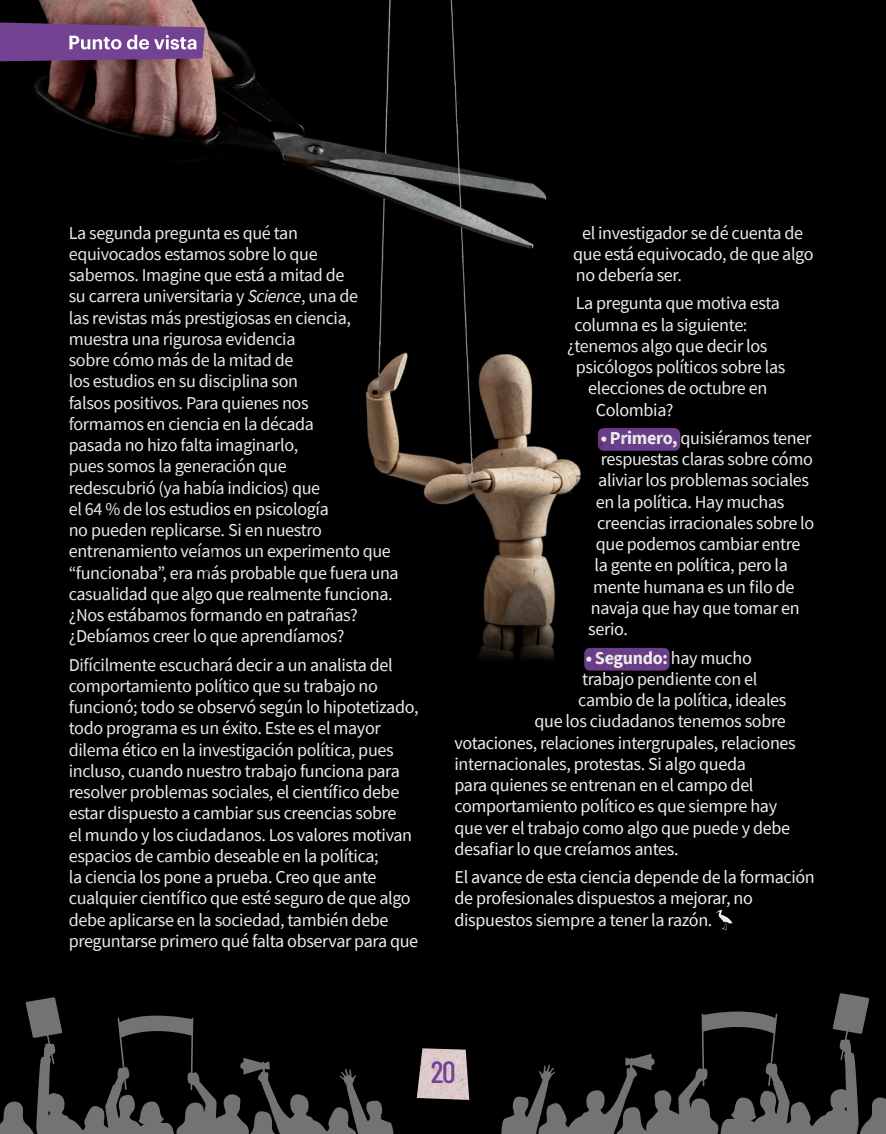
<style>
.page{position:relative;width:886px;height:1134px;background:#fff}
.page>*{position:absolute;margin:0;border:0;box-sizing:border-box;transform-origin:0 0}
.t1{font:500 30.75px "Barlow Condensed";color:#734293}
.t2{font:18.12px/21.2px "Source Sans Pro";letter-spacing:-.02em;color:#fff}
.t3{font:700 18.12px "Source Sans Pro";letter-spacing:-.02em;color:#fff}
.s1{font-style:italic}
.s2{font-weight:700}
.s3{font-weight:400}
</style>
<div class="page">
<img style="left:0;top:0;width:886px;height:1134px">
<svg style="left:0;top:23px;width:205px;height:38px;background:#815597"></svg>
<svg style="left:501px;top:993px;width:385px;height:141px;background:#1f1f1f"></svg>
<svg style="left:0;top:997px;width:394px;height:137px;background:#1c1c1c"></svg>
<p class="t2" style="left:69px;top:222px;width:331px">La segunda pregunta es qué tan<br>equivocados estamos sobre lo que<br>sabemos. Imagine que está a mitad de<br>su carrera universitaria y <span class="s1">Science</span>, una de<br>las revistas más prestigiosas en ciencia, muestra una rigurosa evidencia<br>sobre cómo más de la mitad de<br>los estudios en su disciplina son<br>falsos positivos. Para quienes nos<br>formamos en ciencia en la década<br>pasada no hizo falta imaginarlo,<br>pues somos la generación que<br>redescubrió (ya había indicios) que<br>el 64 % de los estudios en psicología<br>no pueden replicarse. Si en nuestro entrenamiento veíamos un experimento que “funcionaba”, era más probable que fuera una casualidad que algo que realmente funciona. ¿Nos estábamos formando en patrañas? ¿Debíamos creer lo que aprendíamos?</p>
<p class="t2" style="left:69px;top:654px;width:351px">Difícilmente escuchará decir a un analista del comportamiento político que su trabajo no funcionó; todo se observó según lo hipotetizado, todo programa es un éxito. Este es el mayor dilema ético en la investigación política, pues incluso, cuando nuestro trabajo funciona para resolver problemas sociales, el científico debe estar dispuesto a cambiar sus creencias sobre<br>el mundo y los ciudadanos. Los valores motivan espacios de cambio deseable en la política;<br>la ciencia los pone a prueba. Creo que ante cualquier científico que esté seguro de que algo debe aplicarse en la sociedad, también debe preguntarse primero qué falta observar para que</p>
<p class="t2" style="left:573px;top:222px;width:242px;text-indent:9px">el investigador se dé cuenta de que está equivocado, de que algo no debería ser.</p>
<p class="t2" style="left:576px;top:293px;width:206px">La pregunta que motiva esta</p>
<p class="t2" style="left:574px;top:314px;width:174px">columna es la siguiente:</p>
<p class="t2" style="left:567px;top:335px;width:202px">¿tenemos algo que decir los</p>
<p class="t2" style="left:576px;top:356px;width:211px">psicólogos políticos sobre las</p>
<p class="t2" style="left:588px;top:378px;width:181px">elecciones de octubre en</p>
<p class="t2" style="left:596px;top:399px;width:79px">Colombia?</p>
<p class="t2" style="left:601px;top:427px;width:212px"><span class="s2">• Primero,</span> quisiéramos tener</p>
<p class="t2" style="left:601px;top:448px;width:214px">respuestas claras sobre cómo</p>
<p class="t2" style="left:598px;top:470px;width:212px">aliviar los problemas sociales</p>
<p class="t2" style="left:596px;top:491px;width:190px">en la política. Hay muchas</p>
<p class="t2" style="left:597px;top:512px;width:219px">creencias irracionales sobre lo</p>
<p class="t2" style="left:596px;top:533px;width:206px">que podemos cambiar entre</p>
<p class="t2" style="left:594px;top:555px;width:195px">la gente en política, pero la</p>
<p class="t2" style="left:593px;top:576px;width:203px">mente humana es un filo de</p>
<p class="t2" style="left:591px;top:597px;width:210px">navaja que hay que tomar en</p>
<p class="t2" style="left:588px;top:618px;width:41px">serio.</p>
<p class="t3" style="left:586px;top:645px;width:168px">• Segundo: <span class="s3">hay mucho</span></p>
<p class="t2" style="left:582px;top:668px;width:177px">trabajo pendiente con el</p>
<p class="t2" style="left:578px;top:689px;width:210px">cambio de la política, ideales</p>
<p class="t2" style="left:534px;top:710px;width:253px">que los ciudadanos tenemos sobre</p>
<p class="t2" style="left:454px;top:732px;width:343px">votaciones, relaciones intergrupales, relaciones</p>
<p class="t2" style="left:454px;top:753px;width:293px">internacionales, protestas. Si algo queda</p>
<p class="t2" style="left:454px;top:774px;width:301px">para quienes se entrenan en el campo del</p>
<p class="t2" style="left:454px;top:795px;width:324px">comportamiento político es que siempre hay</p>
<p class="t2" style="left:454px;top:817px;width:337px">que ver el trabajo como algo que puede y debe</p>
<p class="t2" style="left:454px;top:838px;width:226px">desafiar lo que creíamos antes.</p>
<p class="t2" style="left:454px;top:866px;width:362px">El avance de esta ciencia depende de la formación de profesionales dispuestos a mejorar, no dispuestos siempre a tener la razón.</p>
<h1 class="t1" style="left:431px;top:1053px;width:26px">20</h1>
</div>
